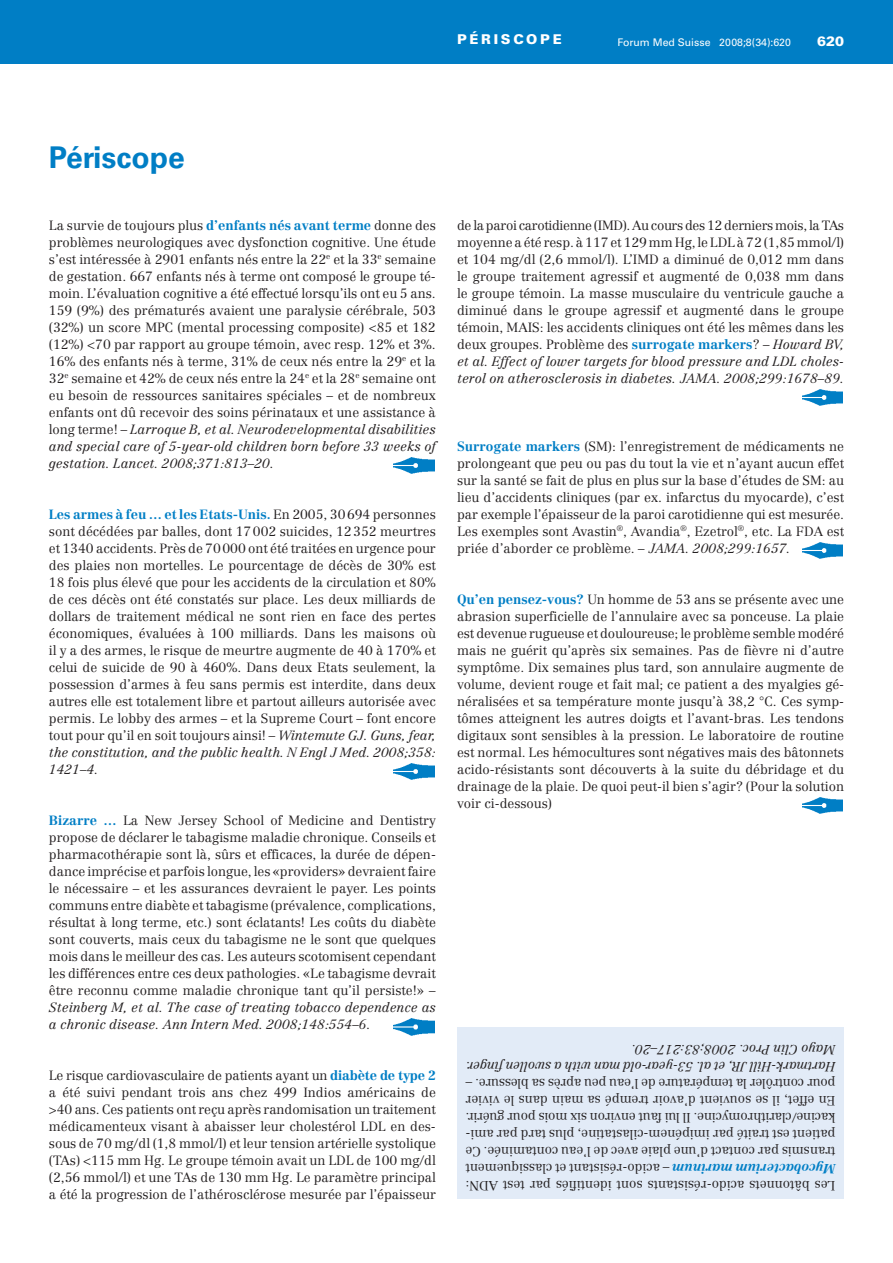
<style>
.page{position:relative;width:893px;height:1263px;background:#fff}
.page>*{position:absolute;margin:0;border:0;box-sizing:border-box;transform-origin:0 0}
.t1{font:700 30px "Univers LT Std";color:#007ec5}
.t2{font:900 13.5px "Univers LT Std";letter-spacing:.2em;color:#fff}
.t3{font:300 13.2px/17px "Centennial";color:#231f20;text-align:justify}
.t4{font:10.5px "Univers LT Std";color:#fff}
.s1{font-weight:700;color:#007ec5}
.s2{font-style:italic}
.s3{font-weight:700;font-style:italic;color:#007ec5}
</style>
<div class="page">
<img style="left:802px;top:797px;width:41px;height:17px">
<img style="left:802px;top:542px;width:41px;height:17px">
<img style="left:802px;top:389px;width:41px;height:17px">
<img style="left:394px;top:1018px;width:40px;height:17px">
<img style="left:394px;top:763px;width:40px;height:17px">
<img style="left:394px;top:457px;width:40px;height:17px">
<div style="left:0;top:0;width:893px;height:64px;background:#007ec5"></div>
<div style="left:457px;top:1027px;width:387px;height:172px;background:#e2ebf7"></div>
<p class="t2" style="left:457px;top:31px;width:106px">PÉRISCOPE</p>
<p class="t4" style="left:617px;top:36px;width:175px">Forum Med Suisse 2008;8(34):620</p>
<p class="t2" style="left:817px;top:33px;width:29px">620</p>
<h1 class="t1" style="left:49px;top:141px;width:137px">Périscope</h1>
<p class="t3" style="left:49px;top:218px;width:389px">La survie de toujours plus <span class="s1">d’enfants nés avant terme</span> donne des problèmes neurologiques avec dysfonction cognitive. Une étude s’est intéressée à 2901 enfants nés entre la 22<sup>e</sup> et la 33<sup>e</sup> semaine de gestation. 667 enfants nés à terme ont composé le groupe té&shy;moin. L’évaluation cognitive a été effectué lorsqu’ils ont eu 5 ans.<br>159 (9%) des prématurés avaient une paralysie cérébrale, 503 (32%) un score MPC (mental processing composite) &lt;85 et 182 (12%) &lt;70 par rapport au groupe témoin, avec resp. 12% et 3%.<br>16% des enfants nés à terme, 31% de ceux nés entre la 29<sup>e</sup> et la 32<sup>e</sup> semaine et 42% de ceux nés entre la 24<sup>e</sup> et la 28<sup>e</sup> semaine ont eu besoin de ressources sanitaires spéciales – et de nombreux enfants ont dû recevoir des soins périnataux et une assistance à long terme! <span class="s2">– Larroque B, et al. Neurodevelopmental disabilities and special care of 5-year-old children born before 33 weeks of gestation. Lancet. 2008;371:813–20.</span></p>
<p class="t3" style="left:49px;top:507px;width:388px"><span class="s1">Les armes à feu … et les Etats-Unis.</span> En 2005, 30694 personnes sont décédées par balles, dont 17002 suicides, 12352 meurtres et 1340 accidents. Près de 70000 ont été traitées en urgence pour des plaies non mortelles. Le pourcentage de décès de 30% est 18 fois plus élevé que pour les accidents de la circulation et 80% de ces décès ont été constatés sur place. Les deux milliards de dollars de traitement médical ne sont rien en face des pertes économiques, évaluées à 100 milliards. Dans les maisons où il y a des armes, le risque de meurtre augmente de 40 à 170% et celui de suicide de 90 à 460%. Dans deux Etats seulement, la possession d’armes à feu sans permis est interdite, dans deux autres elle est totalement libre et partout ailleurs autorisée avec permis. Le lobby des armes – et la Supreme Court – font encore tout pour qu’il en soit toujours ainsi! <span class="s2">– Wintemute GJ. Guns, fear, the constitution, and the public health. N Engl J Med. 2008;358:<br>1421–4.</span></p>
<p class="t3" style="left:49px;top:813px;width:389px"><span class="s1">Bizarre …</span> La New Jersey School of Medicine and Dentistry propose de déclarer le tabagisme maladie chronique. Conseils et pharmacothérapie sont là, sûrs et efficaces, la durée de dépen&shy;dance imprécise et parfois longue, les «providers» devraient faire le nécessaire – et les assurances devraient le payer. Les points communs entre diabète et tabagisme (prévalence, complications, résultat à long terme, etc.) sont éclatants! Les coûts du diabète sont couverts, mais ceux du tabagisme ne le sont que quelques mois dans le meilleur des cas. Les auteurs scotomisent cependant les différences entre ces deux pathologies. «Le tabagisme devrait être reconnu comme maladie chronique tant qu’il persiste!» <span class="s2">– Steinberg M, et al. The case of treating tobacco dependence as a chronic disease. Ann Intern Med. 2008;148:554–6.</span></p>
<p class="t3" style="left:49px;top:1068px;width:388px">Le risque cardiovasculaire de patients ayant un <span class="s1">diabète de type 2 </span>a été suivi pendant trois ans chez 499 Indios américains de &gt;40 ans. Ces patients ont reçu après randomisation un traitement médicamenteux visant à abaisser leur cholestérol LDL en des&shy;sous de 70 mg/dl (1,8 mmol/l) et leur tension artérielle systolique (TAs) &lt;115 mm Hg. Le groupe témoin avait un LDL de 100 mg/dl (2,56 mmol/l) et une TAs de 130 mm Hg. Le paramètre principal a été la progression de l’athérosclérose mesurée par l’épaisseur</p>
<p class="t3" style="left:457px;top:218px;width:388px">de la paroi carotidienne (IMD). Au cours des 12 derniers mois, la TAs moyenne a été resp. à 117 et 129 mm Hg, le LDL à 72 (1,85 mmol/l) et 104 mg/dl (2,6 mmol/l). L’IMD a diminué de 0,012 mm dans le groupe traitement agressif et augmenté de 0,038 mm dans le groupe témoin. La masse musculaire du ventricule gauche a diminué dans le groupe agressif et augmenté dans le groupe témoin, MAIS: les accidents cliniques ont été les mêmes dans les deux groupes. Problème des <span class="s1">surrogate markers</span>? <span class="s2">– Howard BV, et al. Effect of lower targets for blood pressure and LDL choles&shy;terol on atherosclerosis in diabetes. JAMA. 2008;299:1678–89.</span></p>
<p class="t3" style="left:457px;top:439px;width:388px"><span class="s1">Surrogate markers</span> (SM): l’enregistrement de médicaments ne prolongeant que peu ou pas du tout la vie et n’ayant aucun effet sur la santé se fait de plus en plus sur la base d’études de SM: au lieu d’accidents cliniques (par ex. infarctus du myocarde), c’est par exemple l’épaisseur de la paroi carotidienne qui est mesurée.<br>Les exemples sont Avastin<sup>®</sup>, Avandia<sup>®</sup>, Ezetrol<sup>®</sup>, etc. La FDA est priée d’aborder ce problème. <span class="s2">– JAMA. 2008;299:1657.</span></p>
<p class="t3" style="left:457px;top:592px;width:389px"><span class="s1">Qu’en pensez-vous?</span> Un homme de 53 ans se présente avec une abrasion superficielle de l’annulaire avec sa ponceuse. La plaie est devenue rugueuse et douloureuse; le problème semble modéré mais ne guérit qu’après six semaines. Pas de fièvre ni d’autre symptôme. Dix semaines plus tard, son annulaire augmente de volume, devient rouge et fait mal; ce patient a des myalgies gé&shy;néralisées et sa température monte jusqu’à 38,2 °C. Ces symp&shy;tômes atteignent les autres doigts et l’avant-bras. Les tendons digitaux sont sensibles à la pression. Le laboratoire de routine est normal. Les hémocultures sont négatives mais des bâtonnets acido-résistants sont découverts à la suite du débridage et du drainage de la plaie. De quoi peut-il bien s’agir? (Pour la solution voir ci-dessous)</p>
<p class="t3" style="left:836px;top:1192px;width:371px;rotate:-180deg">Les bâtonnets acido-résistants sont identifiés par test ADN:<br><span class="s3">Mycobacterium marinum</span> – acido-résistant et classiquement transmis par contact d’une plaie avec de l’eau contaminée. Ce patient est traité par imipénem-cilastatine, plus tard par ami&shy;kacine/clarithromycine. Il lui faut environ six mois pour guérir.<br>En effet, il se souvient d’avoir trempé sa main dans le vivier pour contrôler la température de l’eau peu après sa blessure. <span class="s2">– Hartmark-Hill JR, et al. 53-year-old man with a swollen finger.<br>Mayo Clin Proc. 2008;83:217–20.</span></p>
</div>
